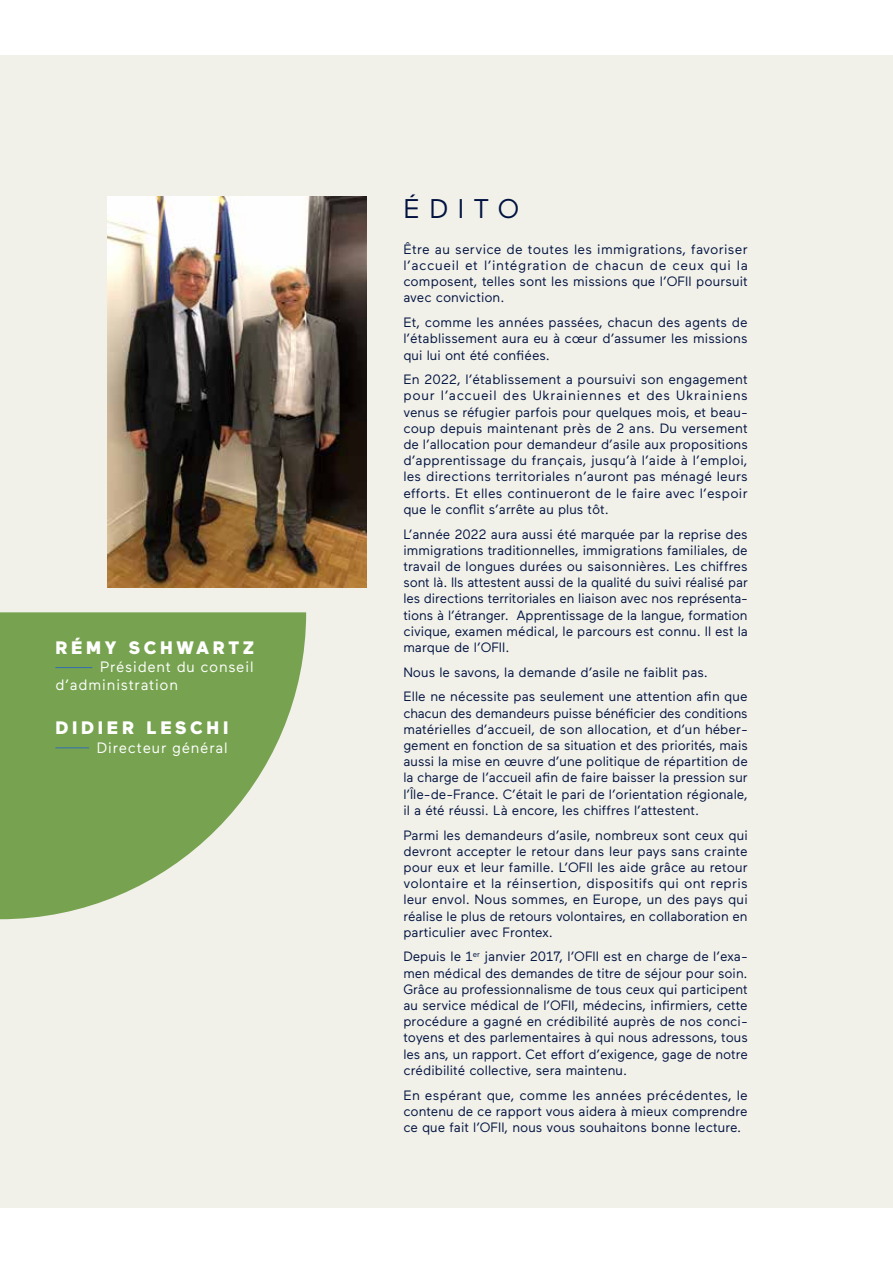
<style>
.page{position:relative;width:893px;height:1263px;background:#fff}
.page>*{position:absolute;margin:0;border:0;box-sizing:border-box;transform-origin:0 0}
.t1{font:27px "Maax";letter-spacing:.35em;color:#011240}
.t2{font:900 18px "Maax";letter-spacing:.2em;color:#fff}
.t3{font:15px/18px "Maax";letter-spacing:.05em;color:#fff}
.t4{font:13.5px/16.2px "Maax";color:#011240;text-align:justify}
</style>
<div class="page">
<div style="left:0;top:55px;width:893px;height:1153px;background:#f1f1e9"></div>
<img style="left:107px;top:197px;width:259px;height:390px">
<svg style="left:0;top:612px;width:306px;height:307px;fill:#77a350"></svg>
<hr style="left:55px;top:667px;width:37px;height:1px;background:#326cb4">
<hr style="left:55px;top:747px;width:34px;height:1px;background:#326cb4">
<h2 class="t2" style="left:55px;top:638px;width:200px">RÉMY SCHWARTZ</h2>
<p class="t3" style="left:55px;top:658px;width:200px;text-indent:45px">Président du conseil d’administration</p>
<h2 class="t2" style="left:55px;top:718px;width:175px">DIDIER LESCHI</h2>
<p class="t3" style="left:97px;top:738px;width:132px">Directeur général</p>
<h1 class="t1" style="left:403px;top:194px;width:117px">ÉDITO</h1>
<p class="t4" style="left:403px;top:241px;width:346px">Être au service de toutes les immigrations, favoriser l’accueil et l’intégration de chacun de ceux qui la composent, telles sont les missions que l’OFII poursuit avec conviction.</p>
<p class="t4" style="left:403px;top:315px;width:346px">Et, comme les années passées, chacun des agents de l’établissement aura eu à cœur d’assumer les missions qui lui ont été confiées.</p>
<p class="t4" style="left:403px;top:372px;width:346px">En 2022, l’établissement a poursuivi son engagement pour l’accueil des Ukrainiennes et des Ukrainiens venus se réfugier parfois pour quelques mois, et beau&shy;coup depuis maintenant près de 2 ans. Du versement de l’allocation pour demandeur d’asile aux propositions d’apprentissage du français, jusqu’à l’aide à l’emploi, les directions territoriales n’auront pas ménagé leurs efforts. Et elles continueront de le faire avec l’espoir que le conflit s’arrête au plus tôt.</p>
<p class="t4" style="left:403px;top:526px;width:346px">L’année 2022 aura aussi été marquée par la reprise des immigrations traditionnelles, immigrations familiales, de travail de longues durées ou saisonnières. Les chiffres sont là. Ils attestent aussi de la qualité du suivi réalisé par les directions territoriales en liaison avec nos représenta&shy;tions à l’étranger. Apprentissage de la langue, formation civique, examen médical, le parcours est connu. Il est la marque de l’OFII.</p>
<p class="t4" style="left:403px;top:660px;width:346px;line-height:24.8px">Nous le savons, la demande d’asile ne faiblit pas.<br>Elle ne nécessite pas seulement une attention afin que</p>
<p class="t4" style="left:403px;top:705px;width:346px">chacun des demandeurs puisse bénéficier des conditions matérielles d’accueil, de son allocation, et d’un héber&shy;gement en fonction de sa situation et des priorités, mais aussi la mise en œuvre d’une politique de répartition de la charge de l’accueil afin de faire baisser la pression sur l’Île-de-France. C’était le pari de l’orientation régionale, il a été réussi. Là encore, les chiffres l’attestent.</p>
<p class="t4" style="left:403px;top:827px;width:346px">Parmi les demandeurs d’asile, nombreux sont ceux qui devront accepter le retour dans leur pays sans crainte pour eux et leur famille. L’OFII les aide grâce au retour volontaire et la réinsertion, dispositifs qui ont repris leur envol. Nous sommes, en Europe, un des pays qui réalise le plus de retours volontaires, en collaboration en particulier avec Frontex.</p>
<p class="t4" style="left:403px;top:949px;width:346px">Depuis le 1<sup>er</sup> janvier 2017, l’OFII est en charge de l’exa&shy;men médical des demandes de titre de séjour pour soin.<br>Grâce au professionnalisme de tous ceux qui participent au service médical de l’OFII, médecins, infirmiers, cette procédure a gagné en crédibilité auprès de nos conci&shy;toyens et des parlementaires à qui nous adressons, tous les ans, un rapport. Cet effort d’exigence, gage de notre crédibilité collective, sera maintenu.</p>
<p class="t4" style="left:403px;top:1087px;width:346px">En espérant que, comme les années précédentes, le contenu de ce rapport vous aidera à mieux comprendre ce que fait l’OFII, nous vous souhaitons bonne lecture.</p>
</div>
